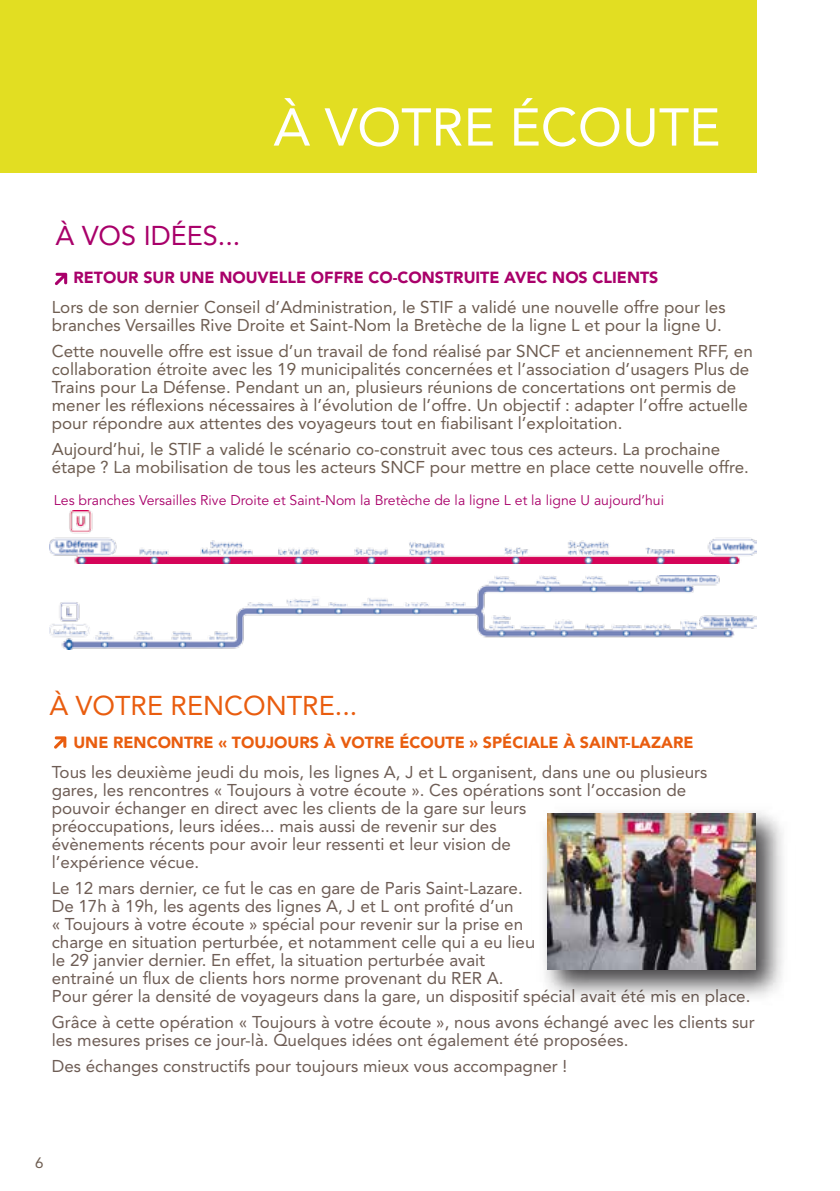
<style>
.page{position:relative;width:840px;height:1191px;background:#fff}
.page>*{position:absolute;margin:0;border:0;box-sizing:border-box;transform-origin:0 0}
.t1{font:52.6px "Avenir LT Std";color:#fff}
.t2{font:27px "Avenir LT Std";color:#e95d0f}
.t3{font:27px "Avenir LT Std";color:#a9006a}
.t4{font:17px/18px "Avenir LT Std";color:#6e5d55}
.t5{font:17px/18px "Avenir LT Std";color:#6e5d51}
.t6{font:900 16px "Avenir LT Std";color:#e95d0f}
.t7{font:900 16px "Avenir LT Std";color:#a9006a}
.t8{font:15px "Avenir LT Std";color:#6e5d51}
.t9{font:14px "Avenir LT Std";color:#a9006a}
</style>
<div class="page">
<div style="left:0;top:0;width:756px;height:173px;background:#e2de22"></div>
<svg style="left:54px;top:736px;width:12px;height:12px"></svg>
<svg style="left:55px;top:273px;width:12px;height:12px"></svg>
<img style="left:49px;top:511px;width:706px;height:52px">
<img style="left:49px;top:575px;width:706px;height:74px">
<img style="left:544px;top:811px;width:239px;height:187px">
<img style="left:547px;top:813px;width:208px;height:156px">
<h2 class="t3" style="left:56px;top:219px;width:186px">À VOS IDÉES...</h2>
<h1 class="t1" style="left:273px;top:97px;width:448px">À VOTRE ÉCOUTE</h1>
<p class="t7" style="left:73px;top:268px;width:586px">RETOUR SUR UNE NOUVELLE OFFRE CO-CONSTRUITE AVEC NOS CLIENTS</p>
<p class="t5" style="left:52px;top:298px;width:675px">Lors de son dernier Conseil d’Administration, le STIF a validé une nouvelle offre pour les branches Versailles Rive Droite et Saint-Nom la Bretèche de la ligne L et pour la ligne U.</p>
<p class="t5" style="left:52px;top:342px;width:702px">Cette nouvelle offre est issue d’un travail de fond réalisé par SNCF et anciennement RFF, en collaboration étroite avec les 19 municipalités concernées et l’association d’usagers Plus de Trains pour La Défense. Pendant un an, plusieurs réunions de concertations ont permis de mener les réflexions nécessaires à l’évolution de l’offre. Un objectif : adapter l’offre actuelle pour répondre aux attentes des voyageurs tout en fiabilisant l’exploitation.</p>
<p class="t5" style="left:52px;top:440px;width:698px">Aujourd’hui, le STIF a validé le scénario co-construit avec tous ces acteurs. La prochaine étape ? La mobilisation de tous les acteurs SNCF pour mettre en place cette nouvelle offre.</p>
<p class="t9" style="left:54px;top:492px;width:611px">Les branches Versailles Rive Droite et Saint-Nom la Bretèche de la ligne L et la ligne U aujourd’hui</p>
<h2 class="t2" style="left:49px;top:689px;width:309px">À VOTRE RENCONTRE...</h2>
<p class="t6" style="left:73px;top:733px;width:621px">UNE RENCONTRE « TOUJOURS À VOTRE ÉCOUTE » SPÉCIALE À SAINT-LAZARE</p>
<p class="t4" style="left:52px;top:762px;width:657px">Tous les deuxième jeudi du mois, les lignes A, J et L organisent, dans une ou plusieurs gares, les rencontres « Toujours à votre écoute ». Ces opérations sont l’occasion de pouvoir échanger en direct avec les clients de la gare sur leurs<br>préoccupations, leurs idées... mais aussi de revenir sur des<br>évènements récents pour avoir leur ressenti et leur vision de<br>l’expérience vécue.</p>
<p class="t4" style="left:52px;top:878px;width:699px">Le 12 mars dernier, ce fut le cas en gare de Paris Saint-Lazare.<br>De 17h à 19h, les agents des lignes A, J et L ont profité d’un<br>« Toujours à votre écoute » spécial pour revenir sur la prise en<br>charge en situation perturbée, et notamment celle qui a eu lieu<br>le 29 janvier dernier. En effet, la situation perturbée avait<br>entrainé un flux de clients hors norme provenant du RER A.<br>Pour gérer la densité de voyageurs dans la gare, un dispositif spécial avait été mis en place.</p>
<p class="t4" style="left:52px;top:1013px;width:704px">Grâce à cette opération « Toujours à votre écoute », nous avons échangé avec les clients sur les mesures prises ce jour-là. Quelques idées ont également été proposées.</p>
<p class="t4" style="left:52px;top:1056px;width:517px">Des échanges constructifs pour toujours mieux vous accompagner !</p>
<p class="t8" style="left:35px;top:1154px;width:10px">6</p>
</div>
